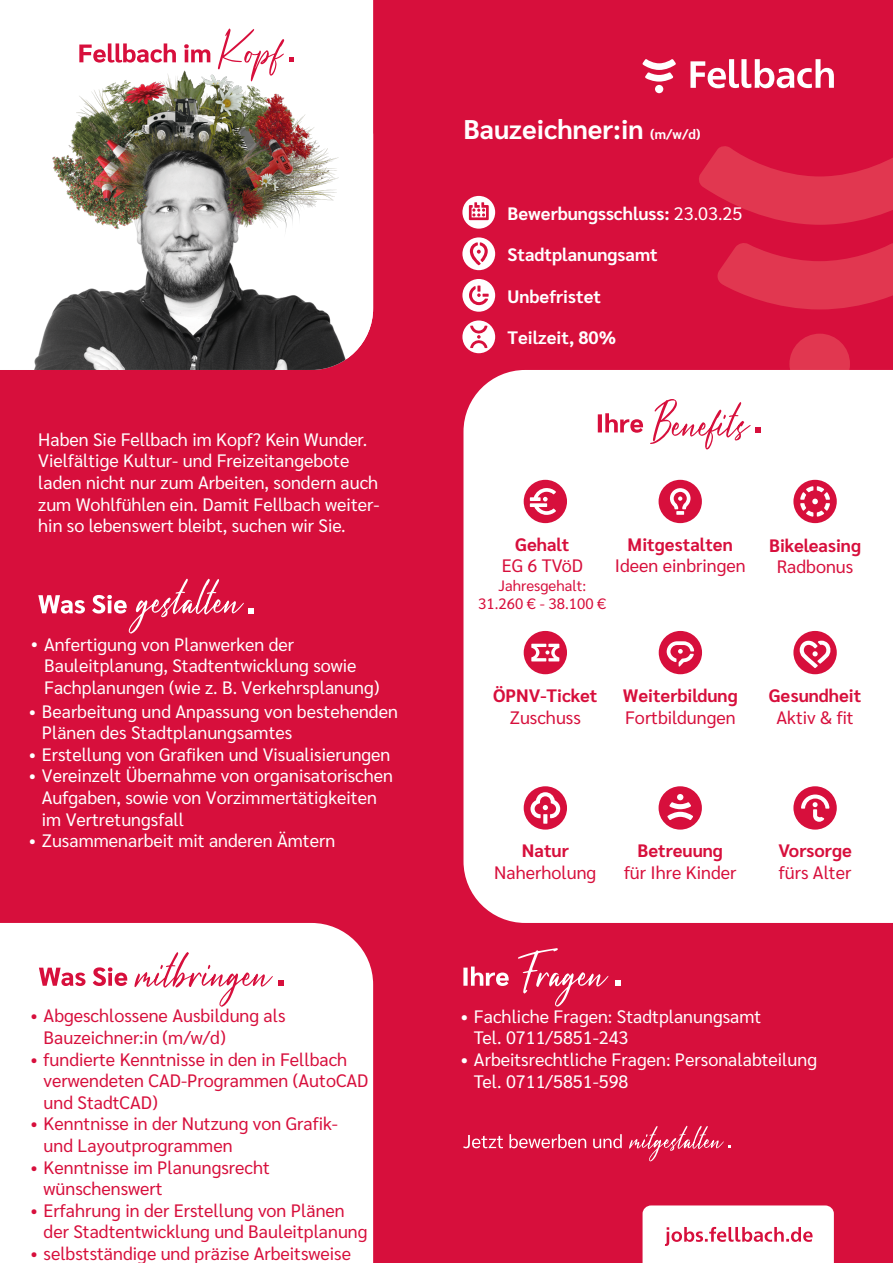
<style>
.page{position:relative;width:893px;height:1263px;background:#d70f3c}
.page>*{position:absolute;margin:0;border:0;box-sizing:border-box;transform-origin:0 0}
.t1{font:700 27px "Sarabun";color:#fff}
.t2{font:18px/21.6px "Sarabun";color:#fff}
.t3{font:18px/21.6px "Sarabun";color:#d70f3c}
.t4{font:700 18px "Sarabun";color:#d70f3c}
.t5{font:700 18px "Sarabun";color:#fff}
.t6{font:15px/18px "Sarabun";color:#d70f3c;text-align:center}
.s1{font-size:13.5px}
.s2{font-weight:400}
.s3{font-weight:700}
</style>
<div class="page">
<div style="left:789px;top:334px;width:61px;height:60px;background:#e13750;border-radius:50%"></div>
<svg style="left:717px;top:243px;width:176px;height:66px"></svg>
<svg style="left:699px;top:146px;width:194px;height:79px"></svg>
<div style="left:463px;top:370px;width:430px;height:553px;background:#fff"></div>
<div style="left:0;top:0;width:373px;height:134px;background:#fff"></div>
<div style="left:0;top:923px;width:373px;height:340px;background:#fff"></div>
<svg style="left:643px;top:1205px;width:191px;height:58px;background:#fbeaee"></svg>
<div style="left:793px;top:631px;width:44px;height:43px;background:#d70f3c;border-radius:50%"></div>
<svg style="left:800px;top:640px;width:31px;height:28px"></svg>
<div style="left:524px;top:480px;width:43px;height:43px;background:#d70f3c;border-radius:50%"></div>
<svg style="left:530px;top:488px;width:26px;height:27px"></svg>
<div style="left:659px;top:480px;width:43px;height:43px;background:#d70f3c;border-radius:50%"></div>
<svg style="left:670px;top:488px;width:20px;height:27px"></svg>
<div style="left:659px;top:631px;width:43px;height:43px;background:#d70f3c;border-radius:50%"></div>
<svg style="left:667px;top:641px;width:27px;height:26px"></svg>
<div style="left:524px;top:631px;width:43px;height:43px;background:#d70f3c;border-radius:50%"></div>
<svg style="left:531px;top:644px;width:28px;height:17px"></svg>
<div style="left:793px;top:786px;width:44px;height:44px;background:#d70f3c;border-radius:50%"></div>
<svg style="left:801px;top:794px;width:28px;height:28px"></svg>
<div style="left:793px;top:480px;width:44px;height:43px;background:#d70f3c;border-radius:50%"></div>
<svg style="left:800px;top:486px;width:30px;height:31px"></svg>
<div style="left:659px;top:786px;width:43px;height:44px;background:#d70f3c;border-radius:50%"></div>
<svg style="left:667px;top:794px;width:26px;height:26px"></svg>
<div style="left:524px;top:786px;width:43px;height:44px;background:#d70f3c;border-radius:50%"></div>
<svg style="left:543px;top:814px;width:4px;height:10px"></svg>
<svg style="left:530px;top:792px;width:30px;height:26px"></svg>
<img style="left:0;top:134px;width:373px;height:236px">
<img style="left:34px;top:54px;width:307px;height:194px">
<svg style="left:462px;top:196px;width:33px;height:33px"></svg>
<svg style="left:469px;top:202px;width:20px;height:18px"></svg>
<div style="left:462px;top:320px;width:33px;height:33px;background:#fff;border-radius:50%"></div>
<svg style="left:470px;top:326px;width:17px;height:22px"></svg>
<div style="left:462px;top:279px;width:33px;height:33px;background:#fff;border-radius:50%"></div>
<svg style="left:469px;top:286px;width:20px;height:19px"></svg>
<div style="left:462px;top:237px;width:33px;height:33px;background:#fff;border-radius:50%"></div>
<svg style="left:470px;top:242px;width:18px;height:23px"></svg>
<svg style="left:79px;top:43px;width:131px;height:20px"></svg>
<svg style="left:218px;top:28px;width:76px;height:53px;background:#f9dee4"></svg>
<svg style="left:598px;top:413px;width:45px;height:20px"></svg>
<svg style="left:650px;top:399px;width:111px;height:51px;background:#f9dbe2"></svg>
<svg style="left:615px;top:980px;width:5px;height:6px"></svg>
<svg style="left:518px;top:948px;width:91px;height:58px"></svg>
<svg style="left:463px;top:966px;width:46px;height:20px"></svg>
<svg style="left:463px;top:1125px;width:267px;height:36px"></svg>
<svg style="left:134px;top:951px;width:149px;height:56px;background:#fae4e9"></svg>
<svg style="left:39px;top:967px;width:88px;height:19px"></svg>
<svg style="left:38px;top:578px;width:215px;height:55px"></svg>
<svg style="left:690px;top:59px;width:144px;height:29px"></svg>
<div style="left:655px;top:85px;width:8px;height:8px;background:#fff;border-radius:50%"></div>
<svg style="left:642px;top:59px;width:34px;height:23px"></svg>
<p class="t2" style="left:38px;top:429px;width:343px">Haben Sie Fellbach im Kopf? Kein Wunder.<br>Vielfältige Kultur- und Freizeitangebote laden nicht nur zum Arbeiten, sondern auch zum Wohlfühlen ein. Damit Fellbach weiter&shy;hin so lebenswert bleibt, suchen wir Sie.</p>
<p class="t2" style="left:44px;top:634px;width:337px;text-indent:-13px">• Anfertigung von Planwerken der<br>Bauleitplanung, Stadtentwicklung sowie<br>Fachplanungen (wie z. B. Verkehrsplanung)</p>
<p class="t2" style="left:42px;top:700px;width:358px;text-indent:-13px">• Bearbeitung und Anpassung von bestehenden<br>Plänen des Stadtplanungsamtes</p>
<p class="t2" style="left:29px;top:744px;width:363px">• Erstellung von Grafiken und Visualisierungen</p>
<p class="t2" style="left:42px;top:765px;width:353px;text-indent:-13px">• Vereinzelt Übernahme von organisatorischen<br>Aufgaben, sowie von Vorzimmertätigkeiten im Vertretungsfall</p>
<p class="t2" style="left:29px;top:830px;width:308px">• Zusammenarbeit mit anderen Ämtern</p>
<p class="t3" style="left:44px;top:1005px;width:243px;text-indent:-13px">• Abgeschlossene Ausbildung als<br>Bauzeichner:in (m/w/d)</p>
<p class="t3" style="left:44px;top:1048px;width:326px;text-indent:-13px">• fundierte Kenntnisse in den in Fellbach verwendeten CAD-Programmen (AutoCAD und StadtCAD)</p>
<p class="t3" style="left:44px;top:1113px;width:296px;text-indent:-13px">• Kenntnisse in der Nutzung von Grafik&shy;und Layoutprogrammen</p>
<p class="t3" style="left:44px;top:1156px;width:228px;text-indent:-13px">• Kenntnisse im Planungsrecht wünschenswert</p>
<p class="t3" style="left:44px;top:1200px;width:325px;text-indent:-13px">• Erfahrung in der Erstellung von Plänen der Stadtentwicklung und Bauleitplanung</p>
<p class="t3" style="left:31px;top:1243px;width:322px">• selbstständige und präzise Arbeitsweise</p>
<h1 class="t1" style="left:463px;top:114px;width:239px">Bauzeichner:in <span class="s1">(m/w/d)</span></h1>
<p class="t5" style="left:507px;top:203px;width:236px">Bewerbungsschluss: <span class="s2">23.03.25</span></p>
<p class="t5" style="left:507px;top:244px;width:152px">Stadtplanungsamt</p>
<p class="t5" style="left:507px;top:286px;width:95px">Unbefristet</p>
<p class="t5" style="left:507px;top:328px;width:110px">Teilzeit, 80%</p>
<p class="t4" style="left:515px;top:534px;width:56px">Gehalt</p>
<p class="t3" style="left:502px;top:555px;width:83px">EG 6 TVöD</p>
<p class="t6" style="left:478px;top:576px;width:130px">Jahresgehalt:<br>31.260 € - 38.100 €</p>
<p class="t4" style="left:628px;top:534px;width:107px">Mitgestalten</p>
<p class="t3" style="left:615px;top:555px;width:132px">Ideen einbringen</p>
<p class="t4" style="left:769px;top:535px;width:93px">Bikeleasing</p>
<p class="t3" style="left:777px;top:556px;width:78px">Radbonus</p>
<p class="t4" style="left:493px;top:685px;width:106px">ÖPNV-Ticket</p>
<p class="t3" style="left:510px;top:707px;width:73px">Zuschuss</p>
<p class="t4" style="left:623px;top:685px;width:116px">Weiterbildung</p>
<p class="t3" style="left:625px;top:707px;width:112px">Fortbildungen</p>
<p class="t4" style="left:769px;top:685px;width:94px">Gesundheit</p>
<p class="t3" style="left:777px;top:707px;width:79px">Aktiv &amp; fit</p>
<p class="t4" style="left:522px;top:841px;width:48px">Natur</p>
<p class="t3" style="left:494px;top:862px;width:104px">Naherholung</p>
<p class="t4" style="left:637px;top:841px;width:87px">Betreuung</p>
<p class="t3" style="left:624px;top:862px;width:114px">für Ihre Kinder</p>
<p class="t4" style="left:778px;top:841px;width:75px">Vorsorge</p>
<p class="t3" style="left:779px;top:862px;width:74px">fürs Alter</p>
<p class="t2" style="left:474px;top:1006px;width:289px;text-indent:-13px"><span class="s3">•</span> Fachliche Fragen: Stadtplanungsamt<br>Tel. 0711/5851-243</p>
<p class="t2" style="left:474px;top:1049px;width:345px;text-indent:-13px"><span class="s3">•</span> Arbeitsrechtliche Fragen: Personalabteilung<br>Tel. 0711/5851-598</p>
</div>
